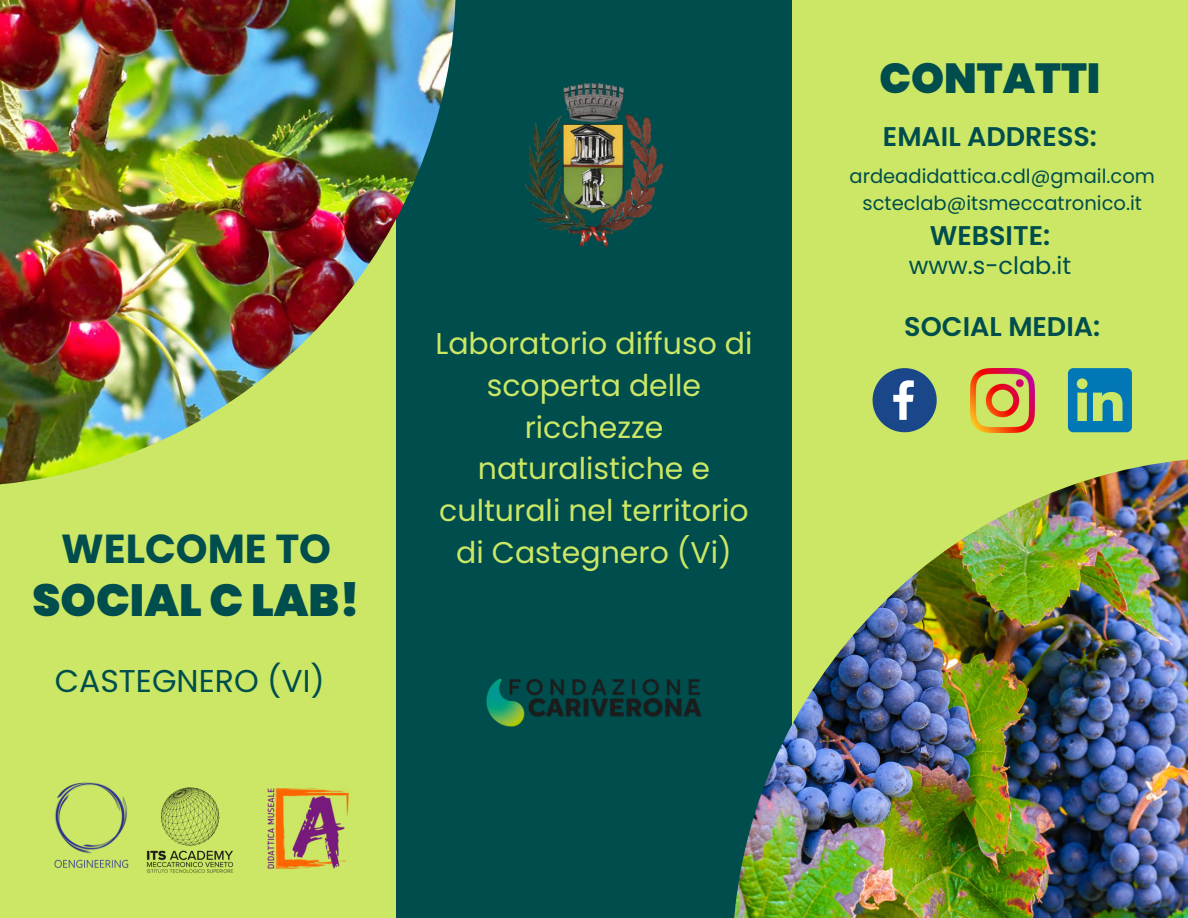
<style>
.page{position:relative;width:1188px;height:918px;background:#cbe765}
.page>*{position:absolute;margin:0;border:0;box-sizing:border-box;transform-origin:0 0}
.t1{font:900 45px "Poppins";color:#004d4d}
.t2{font:900 42px "Poppins";color:#004d4d}
.t3{font:700 40.5px "Poppins";color:#004d4d}
.t4{font:31.5px "Poppins";color:#004d4d}
.t5{font:30px/41.7px "Poppins";color:#cbe765;text-align:center}
.t6{font:600 27px "Poppins";color:#004d4d}
.t7{font:24px "Poppins";color:#004d4d}
.t8{font:19.5px "Poppins";color:#004d4d}
</style>
<div class="page">
<div style="left:396px;top:0;width:396px;height:918px;background:#004d4d"></div>
<img style="left:734px;top:459px;width:454px;height:459px">
<img style="left:0;top:0;width:456px;height:485px">
<img style="left:267px;top:788px;width:82px;height:81px">
<img style="left:524px;top:82px;width:140px;height:166px">
<img style="left:55px;top:782px;width:74px;height:86px">
<img style="left:486px;top:678px;width:216px;height:49px">
<img style="left:146px;top:787px;width:88px;height:86px">
<svg style="left:873px;top:368px;width:64px;height:64px"></svg>
<img style="left:970px;top:368px;width:64px;height:64px">
<svg style="left:1068px;top:368px;width:64px;height:64px"></svg>
<p class="t3" style="left:61px;top:521px;width:271px">WELCOME TO</p>
<h1 class="t1" style="left:32px;top:568px;width:329px">SOCIAL C LAB!</h1>
<h3 class="t4" style="left:55px;top:659px;width:271px">CASTEGNERO (VI)</h3>
<p class="t5" style="left:435px;top:323px;width:319px">Laboratorio diffuso di scoperta delle ricchezze naturalistiche e culturali nel territorio di Castegnero (Vi)</p>
<p class="t2" style="left:879px;top:49px;width:223px">CONTATTI</p>
<p class="t6" style="left:883px;top:118px;width:216px">EMAIL ADDRESS:</p>
<h5 class="t8" style="left:850px;top:163px;width:307px">ardeadidattica.cdl@gmail.com</h5>
<h6 class="t8" style="left:863px;top:190px;width:281px">scteclab@itsmeccatronico.it</h6>
<p class="t6" style="left:930px;top:217px;width:122px">WEBSITE:</p>
<h5 class="t7" style="left:909px;top:248px;width:164px">www.s-clab.it</h5>
<h2 class="t6" style="left:904px;top:307px;width:197px">SOCIAL MEDIA:</h2>
</div>
